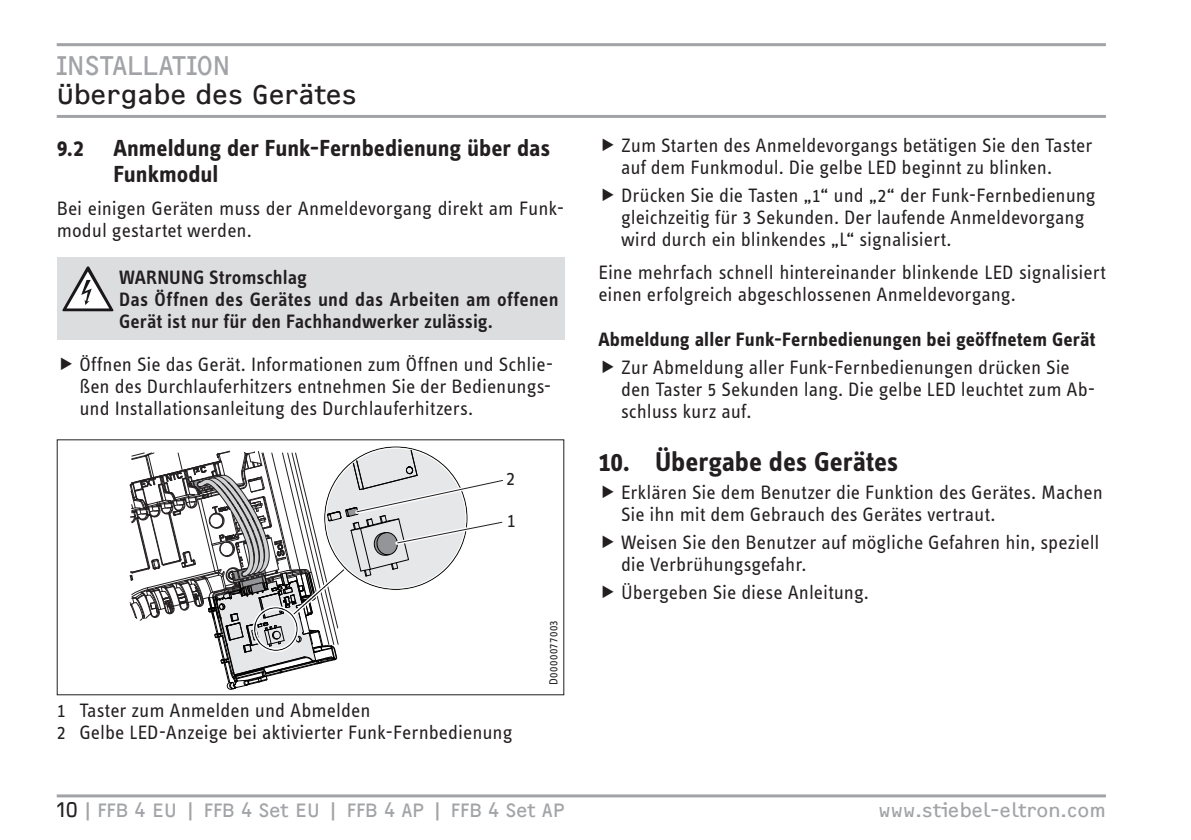
<style>
.page{position:relative;width:1191px;height:840px;background:#fff}
.page>*{position:absolute;margin:0;border:0;box-sizing:border-box;transform-origin:0 0}
.t1{font:700 28px "STE Info Text";color:#231f20}
.t2{font:28px "F2 FOCR Bczyk Com";letter-spacing:-.005em;color:#231f20}
.t3{font:28px "F2 FOCR Bczyk Com";color:#a1a3a6}
.t4{font:700 24px/26.4px "STE Info Text";color:#231f20}
.t5{font:20px/22px "STE Info Text";color:#231f20}
.t6{font:600 20px/22px "STE Info Text";letter-spacing:.005em;color:#231f20}
.t7{font:20px "F2 FOCR Bczyk Com";color:#a1a3a6}
.t8{font:700 20px "STE Info Text";letter-spacing:.01em;color:#231f20}
.t9{font:12px "STE Info Text";letter-spacing:.04em;color:#231f20}
.s1{color:#231f20}
</style>
<div class="page">
<hr style="left:57px;top:43px;width:1049px;height:3px;background:#a1a3a6">
<hr style="left:57px;top:115px;width:1049px;height:3px;background:#a1a3a6">
<hr style="left:57px;top:794px;width:1049px;height:3px;background:#a1a3a6">
<div style="left:57px;top:256px;width:507px;height:83px;background:#dcdddf"></div>
<svg style="left:62px;top:266px;width:51px;height:45px"></svg>
<svg style="left:130px;top:446px;width:373px;height:243px"></svg>
<h1 class="t3" style="left:57px;top:49px;width:26px">Installati</h1>
<h1 class="t3" style="left:197px;top:49px;width:30px">on</h1>
<h1 class="t2" style="left:57px;top:78px;width:302px">Übergabe des Gerätes</h1>
<p class="t4" style="left:113px;top:134px;width:438px;text-indent:-57px">9.2 Anmeldung der Funk-Fernbedienung über das<br>Funkmodul</p>
<p class="t5" style="left:57px;top:197px;width:509px">Bei einigen Geräten muss der Anmeldevorgang direkt am Funk&shy;modul gestartet werden.</p>
<p class="t6" style="left:119px;top:266px;width:441px">WARNUNG Stromschlag<br>Das Öffnen des Gerätes und das Arbeiten am offenen<br>Gerät ist nur für den Fachhandwerker zulässig.</p>
<p class="t5" style="left:79px;top:352px;width:475px;text-align:justify">Öffnen Sie das Gerät. Informationen zum Öffnen und Schlie&shy;ßen des Durchlauferhitzers entnehmen Sie der Bedienungs&shy;und Installationsanleitung des Durchlauferhitzers.</p>
<p class="t5" style="left:506px;top:467px;width:10px">2</p>
<p class="t5" style="left:506px;top:508px;width:10px">1</p>
<p class="t5" style="left:57px;top:699px;width:457px">1 Taster zum Anmelden und Abmelden<br>2 Gelbe LED-Anzeige bei aktivierter Funk-Fernbedienung</p>
<p class="t9" style="left:547px;top:684px;width:66px;rotate:-90deg">D0000077003</p>
<p class="t5" style="left:621px;top:134px;width:473px">Zum Starten des Anmeldevorgangs betätigen Sie den Taster auf dem Funkmodul. Die gelbe LED beginnt zu blinken.</p>
<p class="t5" style="left:621px;top:184px;width:476px">Drücken Sie die Tasten „1“ und „2“ der Funk-Fernbedienung gleichzeitig für 3 Sekunden. Der laufende Anmeldevorgang wird durch ein blinkendes „L“ signalisiert.</p>
<p class="t5" style="left:598px;top:261px;width:509px">Eine mehrfach schnell hintereinander blinkende LED signalisiert einen erfolgreich abgeschlossenen Anmeldevorgang.</p>
<p class="t8" style="left:598px;top:327px;width:499px">Abmeldung aller Funk-Fernbedienungen bei geöffnetem Gerät</p>
<p class="t5" style="left:621px;top:356px;width:476px">Zur Abmeldung aller Funk-Fernbedienungen drücken Sie den Taster 5 Sekunden lang. Die gelbe LED leuchtet zum Ab&shy;schluss kurz auf.</p>
<h1 class="t1" style="left:598px;top:445px;width:302px">10. Übergabe des Gerätes</h1>
<p class="t5" style="left:621px;top:481px;width:483px">Erklären Sie dem Benutzer die Funktion des Gerätes. Machen<br>Sie ihn mit dem Gebrauch des Gerätes vertraut.</p>
<p class="t5" style="left:621px;top:531px;width:480px">Weisen Sie den Benutzer auf mögliche Gefahren hin, speziell die Verbrühungsgefahr.</p>
<p class="t5" style="left:621px;top:580px;width:249px">Übergeben Sie diese Anleitung.</p>
<p class="t7" style="left:57px;top:798px;width:509px"><span class="s1">10</span>|FFB 4 EU | FFB 4 Set EU | FFB 4 AP | FFB 4 Set AP</p>
<p class="t7" style="left:878px;top:798px;width:229px">www.stiebel-eltron.com</p>
</div>
